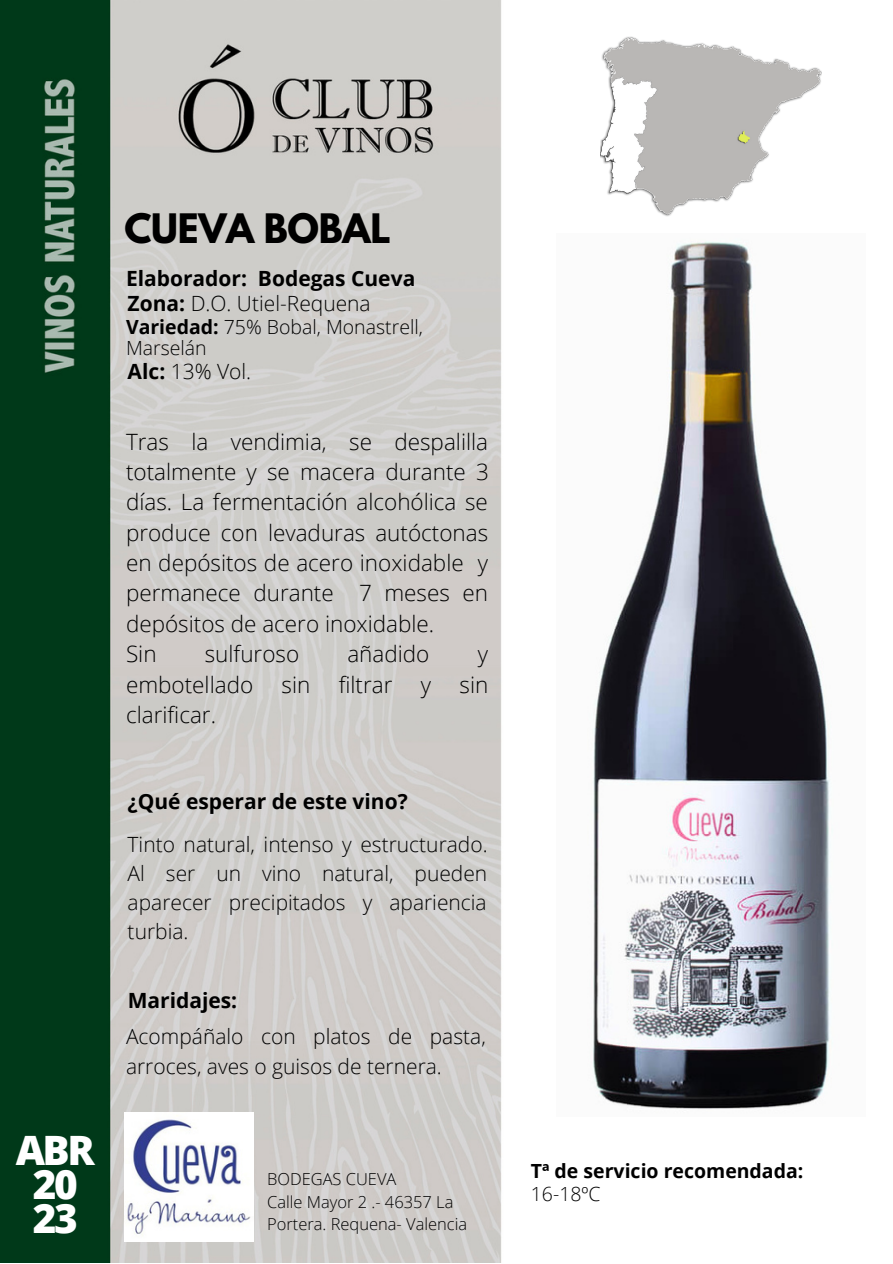
<style>
.page{position:relative;width:893px;height:1264px;background:#fff}
.page>*{position:absolute;margin:0;border:0;box-sizing:border-box;transform-origin:0 0}
.t1{font:800 40.5px "Open Sans";letter-spacing:-.06em;color:#fff}
.t2{font:700 36px "League Spartan";letter-spacing:-.005em;color:#000}
.t3{font:300 22.5px/30.3px "Open Sans";color:#000;text-align:justify}
.t4{font:300 21px/29.2px "Open Sans";color:#000;text-align:justify}
.t5{font:700 21px "Open Sans";color:#000}
.t6{font:300 19.5px/21.3px "Open Sans";color:#000}
.t7{font:700 19.5px "Open Sans";color:#000}
.t8{font:300 16.5px/22.5px "Open Sans";color:#000}
.s1{font-weight:700}
</style>
<div class="page">
<img style="left:0;top:0;width:822px;height:1262px">
<div style="left:642px;top:1176px;width:16px;height:11px;background:#fff"></div>
<img style="left:556px;top:234px;width:274px;height:882px">
<img style="left:124px;top:1112px;width:130px;height:129px">
<img style="left:600px;top:13px;width:221px;height:221px">
<p class="t1" style="left:16px;top:1121px;width:80px">ABR</p>
<p class="t1" style="left:33px;top:1155px;width:46px">20</p>
<p class="t1" style="left:33px;top:1189px;width:46px">23</p>
<p class="t2" style="left:124px;top:210px;width:268px">CUEVA BOBAL</p>
<p class="t5" style="left:126px;top:263px;width:291px">Elaborador: Bodegas Cueva</p>
<p class="t6" style="left:126px;top:316px;width:298px"><span class="s1">Variedad:</span> 75% Bobal, Monastrell,<br>Marselán</p>
<p class="t4" style="left:128px;top:356px;width:125px"><span class="s1">Alc:</span> 13% Vol.</p>
<p class="t4" style="left:128px;top:288px;width:244px"><span class="s1">Zona:</span> D.O. Utiel-Requena</p>
<p class="t3" style="left:126px;top:426px;width:364px">Tras la vendimia, se despalilla totalmente y se macera durante 3 días. La fermentación alcohólica se produce con levaduras autóctonas en depósitos de acero inoxidable y permanece durante 7 meses en depósitos de acero inoxidable.</p>
<p class="t3" style="left:126px;top:638px;width:32px">Sin</p>
<p class="t3" style="left:205px;top:638px;width:96px">sulfuroso</p>
<p class="t3" style="left:347px;top:638px;width:84px">añadido</p>
<p class="t3" style="left:477px;top:638px;width:12px">y</p>
<p class="t3" style="left:126px;top:668px;width:129px">embotellado</p>
<p class="t3" style="left:281px;top:668px;width:30px">sin</p>
<p class="t3" style="left:339px;top:668px;width:55px">filtrar</p>
<p class="t3" style="left:421px;top:668px;width:12px">y</p>
<p class="t3" style="left:459px;top:668px;width:30px">sin</p>
<p class="t3" style="left:126px;top:699px;width:91px">clarificar.</p>
<p class="t5" style="left:128px;top:786px;width:281px">¿Qué esperar de este vino?</p>
<p class="t4" style="left:128px;top:828px;width:361px">Tinto natural, intenso y estructurado.<br>Al ser un vino natural, pueden aparecer precipitados y apariencia turbia.</p>
<p class="t5" style="left:128px;top:985px;width:111px">Maridajes:</p>
<p class="t4" style="left:126px;top:1021px;width:361px">Acompáñalo con platos de pasta, arroces, aves o guisos de ternera.</p>
<p class="t8" style="left:267px;top:1167px;width:131px">BODEGAS CUEVA</p>
<p class="t8" style="left:267px;top:1190px;width:202px">Calle Mayor 2 .- 46357 La<br>Portera. Requena- Valencia</p>
<p class="t7" style="left:531px;top:1156px;width:274px">Tª de servicio recomendada:</p>
<p class="t6" style="left:530px;top:1182px;width:71px">16-18ºC</p>
</div>
